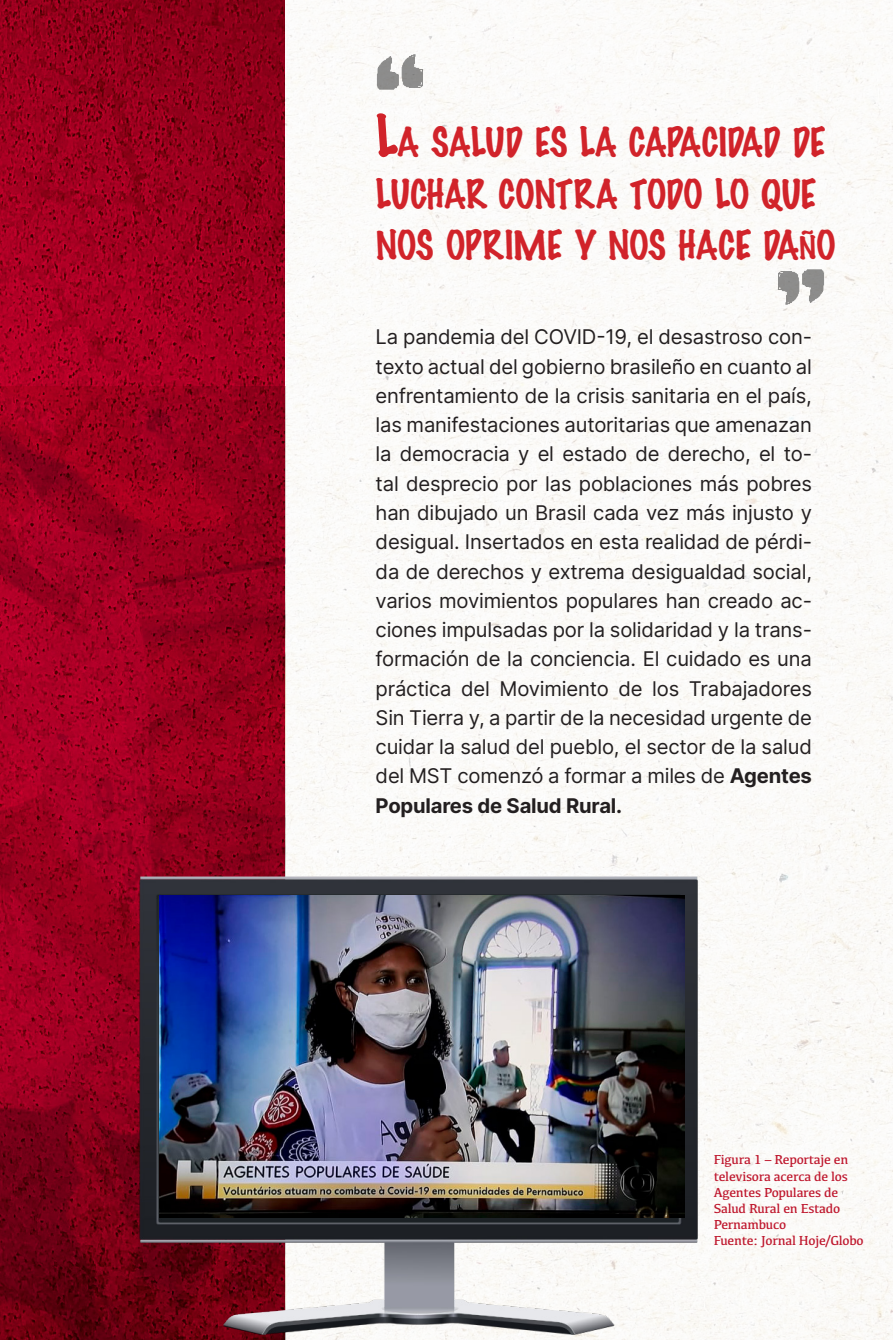
<style>
.page{position:relative;width:893px;height:1340px;background:#fff}
.page>*{position:absolute;margin:0;border:0;box-sizing:border-box;transform-origin:0 0}
.t1{font:100 36.23px/51.8px "Marker Felt";letter-spacing:-.015em;color:#d1232a}
.t2{font:20.25px/29.2px "Inter";letter-spacing:-.01em;color:#231f20;text-align:justify}
.t3{font:13.5px/16.2px "Kefa";letter-spacing:-.02em;color:#bf182e}
.s1{font-size:51.75px}
.s2{font-weight:700}
</style>
<div class="page">
<img style="left:284px;top:0;width:609px;height:1339px">
<img style="left:0;top:0;width:284px;height:386px">
<img style="left:0;top:386px;width:285px;height:953px">
<img style="left:134px;top:871px;width:571px;height:468px">
<img style="left:159px;top:895px;width:525px;height:322px">
<img style="left:353px;top:19px;width:106px;height:153px">
<img style="left:742px;top:186px;width:106px;height:153px">
<p class="t1" style="left:376px;top:116px;width:462px"><span class="s1">L</span>A SALUD ES LA CAPACIDAD DE<br>LUCHAR CONTRA TODO LO QUE<br>NOS OPRIME Y NOS HACE DAÑO</p>
<p class="t2" style="left:376px;top:322px;width:438px">La pandemia del COVID-19, el desastroso con&shy;texto actual del gobierno brasileño en cuanto al enfrentamiento de la crisis sanitaria en el país, las manifestaciones autoritarias que amenazan la democracia y el estado de derecho, el to&shy;tal desprecio por las poblaciones más pobres han dibujado un Brasil cada vez más injusto y desigual. Insertados en esta realidad de pérdi&shy;da de derechos y extrema desigualdad social, varios movimientos populares han creado ac&shy;ciones impulsadas por la solidaridad y la trans&shy;formación de la conciencia. El cuidado es una práctica del Movimiento de los Trabajadores Sin Tierra y, a partir de la necesidad urgente de cuidar la salud del pueblo, el sector de la salud del MST comenzó a formar a miles de <span class="s2">Agentes Populares de Salud Rural.</span></p>
<p class="t3" style="left:714px;top:1151px;width:136px">Figura 1 – Reportaje en televisora acerca de los<br>Agentes Populares de<br>Salud Rural en Estado<br>Pernambuco</p>
<p class="t3" style="left:714px;top:1232px;width:151px">Fuente: Jornal Hoje/Globo</p>
</div>
